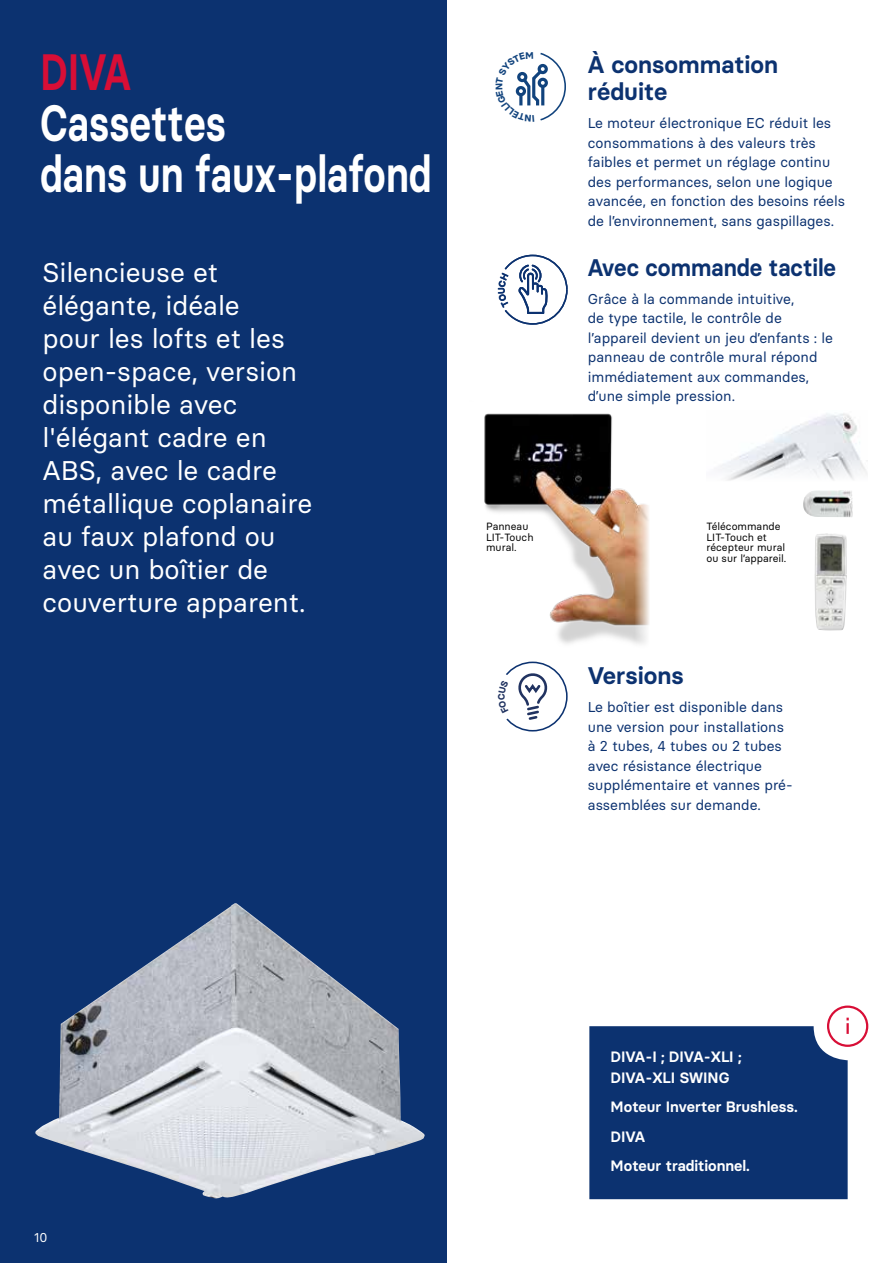
<style>
.page{position:relative;width:893px;height:1263px;background:#fff}
.page>*{position:absolute;margin:0;border:0;box-sizing:border-box;transform-origin:0 0}
.t1{font:600 51px/51px "Basier Circle";color:#fff;scale:.77 1}
.t2{font:600 51px "Basier Circle";color:#d80e36;scale:.77 1}
.t3{font:27px/33px "Basier Circle";color:#fff}
.t4{font:600 24px/27px "Basier Circle";color:#0c3270}
.t5{font:600 24px "Basier Circle";color:#0c3270;scale:.94 1}
.t6{font:600 15px/29.5px "Basier Circle";color:#fff}
.t7{font:14.25px/19.5px "Basier Circle";color:#0c3270}
.t8{font:12.75px "Basier Circle";color:#fff}
.t9{font:10.5px/10.5px "Basier Circle";color:#000}
</style>
<div class="page">
<div style="left:0;top:0;width:446px;height:1263px;background:#0c3270"></div>
<img style="left:484px;top:413px;width:165px;height:231px">
<img style="left:718px;top:413px;width:150px;height:68px">
<img style="left:814px;top:533px;width:33px;height:97px">
<img style="left:803px;top:490px;width:50px;height:27px">
<img style="left:35px;top:903px;width:390px;height:296px">
<div style="left:827px;top:1005px;width:41px;height:42px;border:2px solid #d80e36;border-radius:50%"></div>
<svg style="left:589px;top:1018px;width:260px;height:181px;background:#1d4079"></svg>
<svg style="left:498px;top:254px;width:70px;height:71px"></svg>
<svg style="left:515px;top:52px;width:51px;height:69px"></svg>
<svg style="left:506px;top:661px;width:62px;height:71px"></svg>
<h1 class="t2" style="left:40px;top:40px;width:120px">DIVA</h1>
<h1 class="t1" style="left:40px;top:97px;width:510px">Cassettes<br>dans un faux-plafond</h1>
<h2 class="t3" style="left:43px;top:256px;width:271px">Silencieuse et élégante, idéale<br>pour les lofts et les open-space, version disponible avec l'élégant cadre en<br>ABS, avec le cadre métallique coplanaire au faux plafond ou avec un boîtier de couverture apparent.</h2>
<p class="t9" style="left:486px;top:521px;width:49px">Panneau<br>LIT-Touch mural.</p>
<h3 class="t4" style="left:588px;top:51px;width:192px">À consommation réduite</h3>
<p class="t7" style="left:588px;top:113px;width:259px">Le moteur électronique EC réduit les consommations à des valeurs très faibles et permet un réglage continu des performances, selon une logique avancée, en fonction des besoins réels de l’environnement, sans gaspillages.</p>
<h3 class="t5" style="left:588px;top:252px;width:266px">Avec commande tactile</h3>
<p class="t7" style="left:588px;top:289px;width:247px">Grâce à la commande intuitive,<br>de type tactile, le contrôle de l’appareil devient un jeu d’enfants : le panneau de contrôle mural répond immédiatement aux commandes, d’une simple pression.</p>
<p class="t9" style="left:706px;top:521px;width:81px">Télécommande<br>LIT-Touch et récepteur mural ou sur l’appareil.</p>
<h3 class="t4" style="left:588px;top:662px;width:97px">Versions</h3>
<p class="t7" style="left:588px;top:697px;width:206px">Le boîtier est disponible dans une version pour installations à 2 tubes, 4 tubes ou 2 tubes avec résistance électrique supplémentaire et vannes pré&shy;assemblées sur demande.</p>
<p class="t8" style="left:34px;top:1230px;width:15px">10</p>
<p class="t6" style="left:611px;top:1046px;width:132px;line-height:21px">DIVA-I ; DIVA-XLI ;<br>DIVA-XLI SWING</p>
<p class="t6" style="left:611px;top:1092px;width:189px">Moteur Inverter Brushless.<br>DIVA<br>Moteur traditionnel.</p>
</div>
